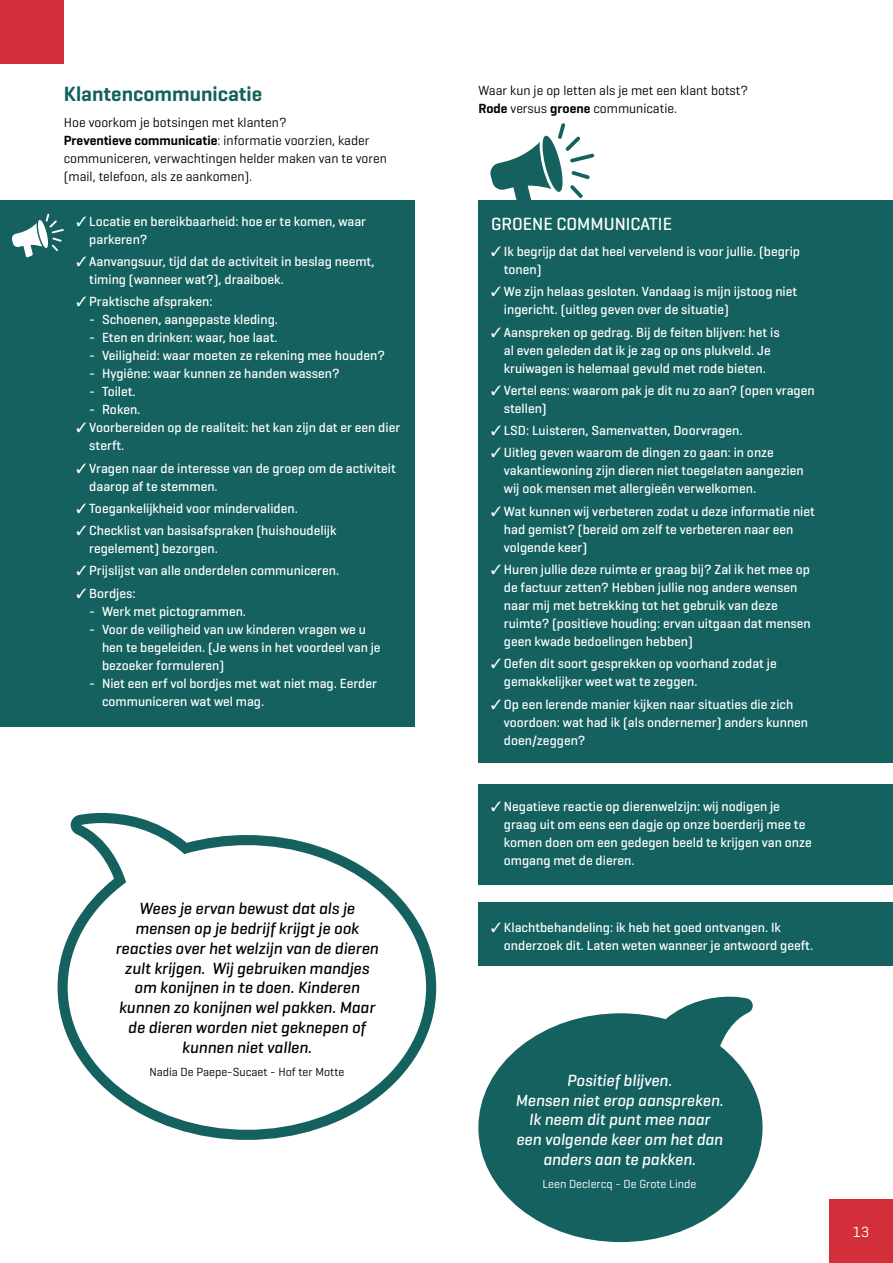
<style>
.page{position:relative;width:893px;height:1263px;background:#fff}
.page>*{position:absolute;margin:0;border:0;box-sizing:border-box;transform-origin:0 0}
.t1{font:600 21px "Geogrotesque";color:#14615f}
.t2{font:500 18px "Geogrotesque";color:#fff}
.t3{font:italic 500 16.5px/19.8px "Geogrotesque";color:#000;text-align:center}
.t4{font:italic 500 16.5px/19.8px "Geogrotesque";color:#fff;text-align:center}
.t5{font:15px "Geogrotesque";color:#fff}
.t6{font:500 13.5px/18px "Geogrotesque";color:#fff}
.t7{font:13.5px/18px "Geogrotesque";color:#000}
.t8{font:12px "Geogrotesque";color:#000}
.t9{font:12px "Geogrotesque";color:#fff}
.s1{font-weight:600}
</style>
<div class="page">
<div style="left:0;top:0;width:64px;height:64px;background:#d32f3a"></div>
<div style="left:829px;top:1199px;width:64px;height:64px;background:#d32f3a"></div>
<div style="left:0;top:201px;width:415px;height:526px;background:#14615f"></div>
<svg style="left:12px;top:214px;width:52px;height:44px"></svg>
<svg style="left:58px;top:813px;width:378px;height:327px"></svg>
<div style="left:478px;top:201px;width:415px;height:562px;background:#14615f"></div>
<div style="left:478px;top:784px;width:415px;height:100px;background:#14615f"></div>
<div style="left:478px;top:902px;width:415px;height:64px;background:#14615f"></div>
<svg style="left:489px;top:123px;width:105px;height:78px"></svg>
<svg style="left:478px;top:997px;width:285px;height:245px;fill:#14615f"></svg>
<p class="t1" style="left:64px;top:81px;width:200px">Klantencommunicatie</p>
<p class="t7" style="left:64px;top:113px;width:224px">Hoe voorkom je botsingen met klanten?</p>
<p class="t7" style="left:64px;top:131px;width:325px"><span class="s1">Preventieve communicatie</span>: informatie voorzien, kader communiceren, verwachtingen helder maken van te voren (mail, telefoon, als ze aankomen).</p>
<p class="t6" style="left:89px;top:212px;width:278px;text-indent:-13px">✓ Locatie en bereikbaarheid: hoe er te komen, waar parkeren?</p>
<p class="t6" style="left:89px;top:252px;width:287px;text-indent:-13px">✓ Aanvangsuur, tijd dat de activiteit in beslag neemt, timing (wanneer wat?), draaiboek.</p>
<p class="t6" style="left:77px;top:292px;width:138px">✓ Praktische afspraken:</p>
<p class="t6" style="left:89px;top:310px;width:190px">- Schoenen, aangepaste kleding.</p>
<p class="t6" style="left:89px;top:328px;width:190px">- Eten en drinken: waar, hoe laat.</p>
<p class="t6" style="left:89px;top:346px;width:297px">- Veiligheid: waar moeten ze rekening mee houden?</p>
<p class="t6" style="left:89px;top:364px;width:252px">- Hygiëne: waar kunnen ze handen wassen?</p>
<p class="t6" style="left:89px;top:382px;width:48px">- Toilet.</p>
<p class="t6" style="left:89px;top:400px;width:53px">- Roken.</p>
<p class="t6" style="left:89px;top:418px;width:312px;text-indent:-13px">✓ Voorbereiden op de realiteit: het kan zijn dat er een dier sterft.</p>
<p class="t6" style="left:89px;top:459px;width:308px;text-indent:-13px">✓ Vragen naar de interesse van de groep om de activiteit daarop af te stemmen.</p>
<p class="t6" style="left:77px;top:499px;width:223px">✓ Toegankelijkheid voor mindervaliden.</p>
<p class="t6" style="left:89px;top:521px;width:249px;text-indent:-13px">✓ Checklist van basisafspraken (huishoudelijk regelement) bezorgen.</p>
<p class="t6" style="left:77px;top:561px;width:264px">✓ Prijslijst van alle onderdelen communiceren.</p>
<p class="t6" style="left:77px;top:584px;width:61px">✓ Bordjes:</p>
<p class="t6" style="left:89px;top:602px;width:158px">- Werk met pictogrammen.</p>
<p class="t6" style="left:102px;top:620px;width:280px;text-indent:-13px">- Voor de veiligheid van uw kinderen vragen we u hen te begeleiden. (Je wens in het voordeel van je bezoeker formuleren)</p>
<p class="t6" style="left:102px;top:674px;width:276px;text-indent:-13px">- Niet een erf vol bordjes met wat niet mag. Eerder communiceren wat wel mag.</p>
<p class="t3" style="left:115px;top:898px;width:264px">Wees je ervan bewust dat als je mensen op je bedrijf krijgt je ook reacties over het welzijn van de dieren zult krijgen. Wij gebruiken mandjes om konijnen in te doen. Kinderen kunnen zo konijnen wel pakken. Maar de dieren worden niet geknepen of kunnen niet vallen.</p>
<p class="t8" style="left:149px;top:1064px;width:197px">Nadia De Paepe-Sucaet - Hof ter Motte</p>
<p class="t7" style="left:478px;top:81px;width:271px">Waar kun je op letten als je met een klant botst?</p>
<p class="t7" style="left:478px;top:99px;width:200px"><span class="s1">Rode</span> versus <span class="s1">groene</span> communicatie.</p>
<p class="t2" style="left:491px;top:212px;width:182px">GROENE COMMUNICATIE</p>
<p class="t6" style="left:504px;top:242px;width:298px;text-indent:-13px">✓ Ik begrijp dat dat heel vervelend is voor jullie. (begrip tonen)</p>
<p class="t6" style="left:504px;top:283px;width:295px;text-indent:-13px">✓ We zijn helaas gesloten. Vandaag is mijn ijstoog niet ingericht. (uitleg geven over de situatie)</p>
<p class="t6" style="left:491px;top:323px;width:290px;text-align:center">✓ Aanspreken op gedrag. Bij de feiten blijven: het is al even geleden dat ik je zag op ons plukveld. Je kruiwagen is helemaal gevuld met rode bieten.</p>
<p class="t6" style="left:504px;top:381px;width:312px;text-indent:-13px">✓ Vertel eens: waarom pak je dit nu zo aan? (open vragen stellen)</p>
<p class="t6" style="left:491px;top:421px;width:253px">✓ LSD: Luisteren, Samenvatten, Doorvragen.</p>
<p class="t6" style="left:504px;top:444px;width:301px;text-indent:-13px">✓ Uitleg geven waarom de dingen zo gaan: in onze vakantiewoning zijn dieren niet toegelaten aangezien wij ook mensen met allergieën verwelkomen.</p>
<p class="t6" style="left:504px;top:502px;width:313px;text-indent:-13px">✓ Wat kunnen wij verbeteren zodat u deze informatie niet had gemist? (bereid om zelf te verbeteren naar een volgende keer)</p>
<p class="t6" style="left:504px;top:560px;width:308px;text-indent:-13px">✓ Huren jullie deze ruimte er graag bij? Zal ik het mee op de factuur zetten? Hebben jullie nog andere wensen naar mij met betrekking tot het gebruik van deze ruimte? (positieve houding: ervan uitgaan dat mensen geen kwade bedoelingen hebben)</p>
<p class="t6" style="left:504px;top:654px;width:274px;text-indent:-13px">✓ Oefen dit soort gesprekken op voorhand zodat je gemakkelijker weet wat te zeggen.</p>
<p class="t6" style="left:504px;top:695px;width:306px;text-indent:-13px">✓ Op een lerende manier kijken naar situaties die zich voordoen: wat had ik (als ondernemer) anders kunnen doen/zeggen?</p>
<p class="t6" style="left:504px;top:797px;width:309px;text-indent:-13px">✓ Negatieve reactie op dierenwelzijn: wij nodigen je graag uit om eens een dagje op onze boerderij mee te komen doen om een gedegen beeld te krijgen van onze omgang met de dieren.</p>
<p class="t6" style="left:504px;top:918px;width:311px;text-indent:-13px">✓ Klachtbehandeling: ik heb het goed ontvangen. Ik onderzoek dit. Laten weten wanneer je antwoord geeft.</p>
<p class="t4" style="left:567px;top:1070px;width:107px">Positief blijven.</p>
<p class="t4" style="left:515px;top:1090px;width:209px">Mensen niet erop aanspreken.<br>Ik neem dit punt mee naar een volgende keer om het dan anders aan te pakken.</p>
<p class="t9" style="left:542px;top:1176px;width:155px">Leen Declercq - De Grote Linde</p>
<p class="t5" style="left:853px;top:1222px;width:18px">13</p>
</div>
